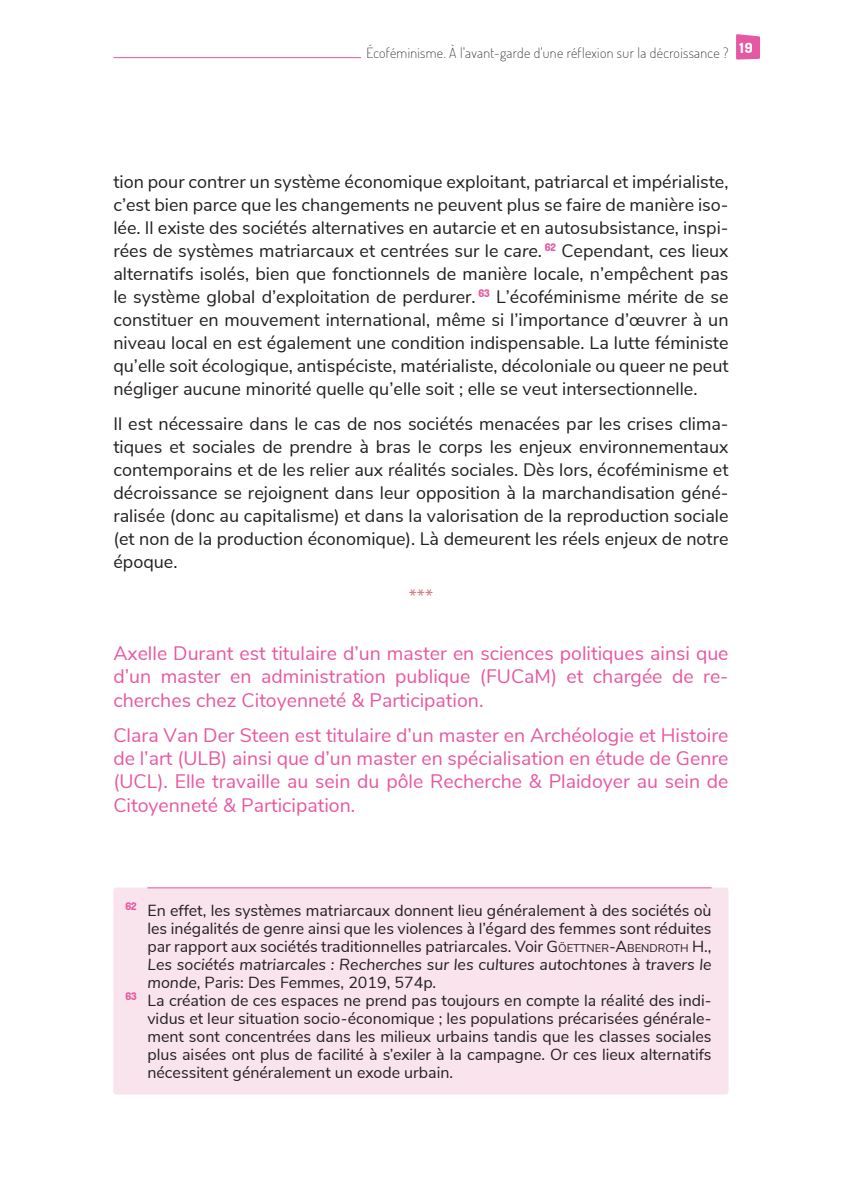
<style>
.page{position:relative;width:842px;height:1191px;background:#fff}
.page>*{position:absolute;margin:0;border:0;box-sizing:border-box;transform-origin:0 0}
.t1{font:19.6px/23.4px "Nunito Sans";color:#e658a1;text-align:justify}
.t2{font:18px/23px "Nunito Sans";color:#231f20;text-align:justify}
.t3{font:18px "Nunito Sans";color:#d97d87}
.t4{font:16px "Nunito Sans";color:#231f20}
.t5{font:italic 16px "Nunito Sans";color:#231f20}
.t6{font:200 14px "Dosis";letter-spacing:.025em;color:#231f20}
.s1{font-style:italic}
.s2{font-style:inherit}
.s3{font-size:11.2px}
</style>
<div class="page">
<hr style="left:113px;top:57px;width:616px;height:1px;background:#e658a1">
<div style="left:361px;top:52px;width:373px;height:10px;background:#fff"></div>
<svg style="left:736px;top:34px;width:24px;height:26px"></svg>
<div style="left:113px;top:887px;width:616px;height:207px;background:#f9e4ee;border-radius:3px"></div>
<hr style="left:147px;top:887px;width:564px;height:1px;background:#e658a1">
<p class="t6" style="left:366px;top:44px;width:388px">Écoféminisme. À l'avant-garde d'une réflexion sur la décroissance ? <sup>19</sup></p>
<p class="t2" style="left:113px;top:169px;width:617px">tion pour contrer un système économique exploitant, patriarcal et impérialiste, c’est bien parce que les changements ne peuvent plus se faire de manière iso&shy;lée. Il existe des sociétés alternatives en autarcie et en autosubsistance, inspi&shy;rées de systèmes matriarcaux et centrées sur le <span class="s1">care</span>. <sup>62</sup> Cependant, ces lieux alternatifs isolés, bien que fonctionnels de manière locale, n’empêchent pas le système global d’exploitation de perdurer. <sup>63</sup> L’écoféminisme mérite de se constituer en mouvement international, même si l’importance d’œuvrer à un niveau local en est également une condition indispensable. La lutte féministe qu’elle soit écologique, antispéciste, matérialiste, décoloniale ou queer ne peut négliger aucune minorité quelle qu’elle soit ; elle se veut intersectionnelle.</p>
<p class="t2" style="left:113px;top:411px;width:617px">Il est nécessaire dans le cas de nos sociétés menacées par les crises clima&shy;tiques et sociales de prendre à bras le corps les enjeux environnementaux contemporains et de les relier aux réalités sociales. Dès lors, écoféminisme et décroissance se rejoignent dans leur opposition à la marchandisation géné&shy;ralisée (donc au capitalisme) et dans la valorisation de la reproduction sociale (et non de la production économique). Là demeurent les réels enjeux de notre époque.</p>
<p class="t3" style="left:409px;top:583px;width:26px">***</p>
<p class="t1" style="left:113px;top:640px;width:617px">Axelle Durant est titulaire d’un master en sciences politiques ainsi que d’un master en administration publique (FUCaM) et chargée de re&shy;cherches chez Citoyenneté &amp; Participation.</p>
<p class="t1" style="left:113px;top:722px;width:617px">Clara Van Der Steen est titulaire d’un master en Archéologie et Histoire de l’art (ULB) ainsi que d’un master en spécialisation en étude de Genre (UCL). Elle travaille au sein du pôle Recherche &amp; Plaidoyer au sein de Citoyenneté &amp; Participation.</p>
<p class="t4" style="left:125px;top:898px;width:588px"><sup>62</sup> En effet, les systèmes matriarcaux donnent lieu généralement à des sociétés où</p>
<p class="t4" style="left:147px;top:916px;width:566px">les inégalités de genre ainsi que les violences à l’égard des femmes sont réduites</p>
<p class="t4" style="left:147px;top:934px;width:566px">par rapport aux sociétés traditionnelles patriarcales. Voir <span class="s2">G</span><span class="s3">ÖETTNER</span><span class="s2">-A</span><span class="s3">BENDROTH</span> H.,</p>
<p class="t5" style="left:147px;top:952px;width:566px">Les sociétés matriarcales : Recherches sur les cultures autochtones à travers le</p>
<p class="t4" style="left:147px;top:970px;width:290px"><span class="s1">monde</span>, Paris: Des Femmes, 2019, 574p.</p>
<p class="t4" style="left:125px;top:988px;width:588px"><sup>63</sup> La création de ces espaces ne prend pas toujours en compte la réalité des indi-</p>
<p class="t4" style="left:147px;top:1006px;width:566px">vidus et leur situation socio-économique ; les populations précarisées générale-</p>
<p class="t4" style="left:147px;top:1024px;width:566px">ment sont concentrées dans les milieux urbains tandis que les classes sociales</p>
<p class="t4" style="left:147px;top:1042px;width:566px">plus aisées ont plus de facilité à s’exiler à la campagne. Or ces lieux alternatifs</p>
<p class="t4" style="left:147px;top:1060px;width:307px">nécessitent généralement un exode urbain.</p>
</div>
